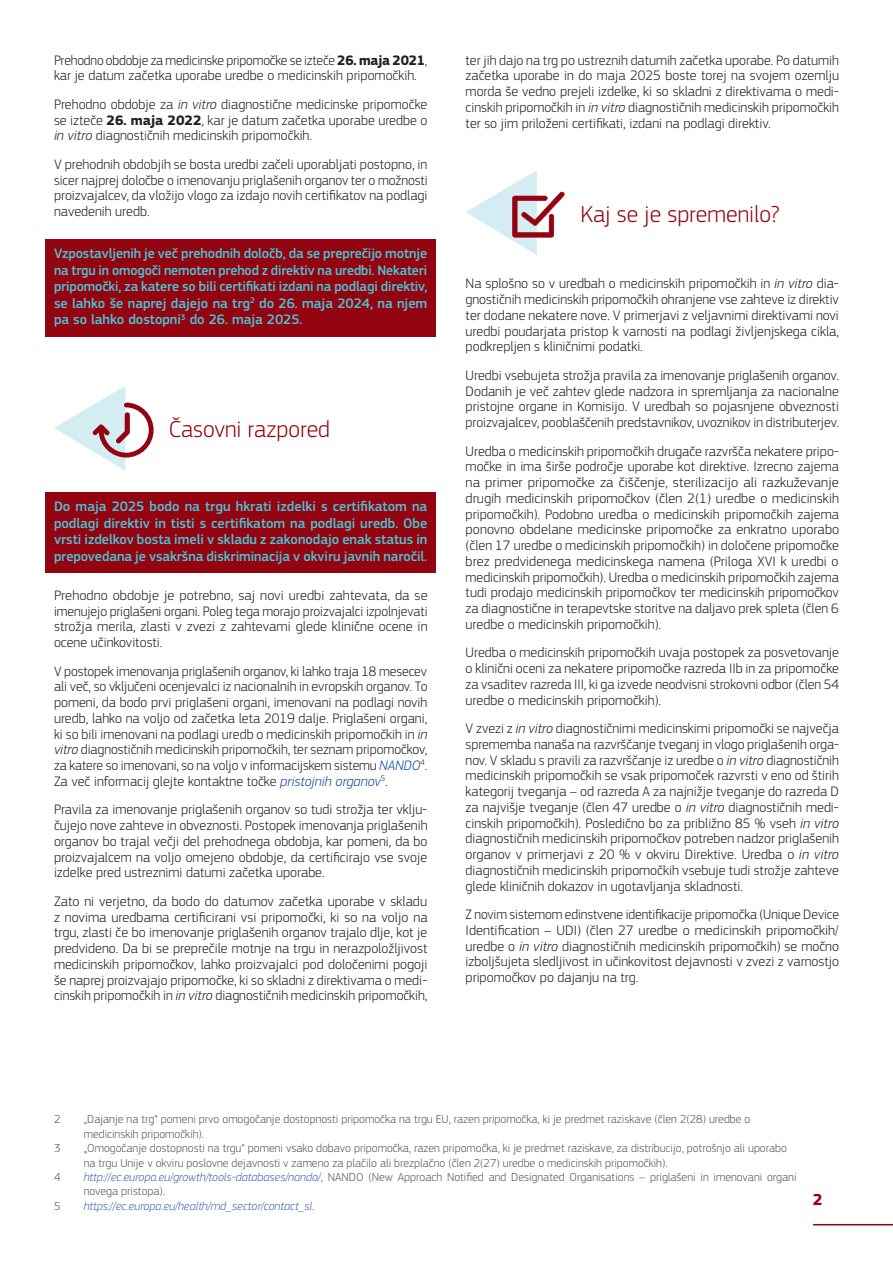
<style>
.page{position:relative;width:893px;height:1263px;background:#fff}
.page>*{position:absolute;margin:0;border:0;box-sizing:border-box;transform-origin:0 0}
.Intertitre_triangle{font:300 24px "EC Square Sans Pro";color:#940410}
.t1{font:700 16.5px "EC Square Sans Pro";color:#940410}
.Body{font:300 14.25px/15.8px "EC Square Sans Pro";color:#231f20;text-align:justify}
.Box{font:500 14.25px/16.5px "EC Square Sans Pro";letter-spacing:-.005em;color:#4ac4d5;text-align:justify}
.Footnote{font:300 12px/14.4px "EC Square Sans Pro";color:#57585a}
.Footnote-2{font:italic 300 12px "EC Square Sans Pro";color:#4365b0}
.s1{font-weight:700}
.s2{font-style:italic}
.s3{font-style:italic;color:#0d4da1}
.s4{font-style:italic;color:#4365b0}
.s5{font-style:normal;color:#57585a}
</style>
<div class="page">
<hr style="left:814px;top:1224px;width:79px;height:1px;background:#940410">
<div style="left:45px;top:239px;width:391px;height:97px;background:#940410"></div>
<div style="left:45px;top:492px;width:391px;height:81px;background:#940410"></div>
<svg style="left:54px;top:386px;width:100px;height:85px"></svg>
<svg style="left:466px;top:170px;width:99px;height:85px"></svg>
<p class="Body" style="left:54px;top:52px;width:375px">Prehodno obdobje za medicinske pripomočke se izteče <span class="s1">26. maja 2021</span>, kar je datum začetka uporabe uredbe o medicinskih pripomočkih.</p>
<p class="Body" style="left:54px;top:96px;width:375px">Prehodno obdobje za <span class="s2">in vitro</span> diagnostične medicinske pripomočke se izteče <span class="s1">26. maja 2022</span>, kar je datum začetka uporabe uredbe o <span class="s2">in vitro</span> diagnostičnih medicinskih pripomočkih.</p>
<p class="Body" style="left:54px;top:156px;width:375px">V prehodnih obdobjih se bosta uredbi začeli uporabljati postopno, in sicer najprej določbe o imenovanju priglašenih organov ter o možnosti proizvajalcev, da vložijo vlogo za izdajo novih certifikatov na podlagi navedenih uredb.</p>
<p class="Box" style="left:54px;top:246px;width:375px">Vzpostavljenih je več prehodnih določb, da se preprečijo motnje na trgu in omogoči nemoten prehod z direktiv na uredbi. Nekateri pripomočki, za katere so bili certifikati izdani na podlagi direktiv, se lahko še naprej dajejo na trg<sup>2</sup> do 26. maja 2024, na njem pa so lahko dostopni<sup>3</sup> do 26. maja 2025.</p>
<p class="Intertitre_triangle" style="left:169px;top:415px;width:163px">Časovni razpored</p>
<p class="Box" style="left:54px;top:498px;width:375px">Do maja 2025 bodo na trgu hkrati izdelki s certifikatom na podlagi direktiv in tisti s certifikatom na podlagi uredb. Obe vrsti izdelkov bosta imeli v skladu z zakonodajo enak status in prepovedana je vsakršna diskriminacija v okviru javnih naročil.</p>
<p class="Body" style="left:54px;top:587px;width:375px">Prehodno obdobje je potrebno, saj novi uredbi zahtevata, da se imenujejo priglašeni organi. Poleg tega morajo proizvajalci izpolnjevati strožja merila, zlasti v zvezi z zahtevami glede klinične ocene in ocene učinkovitosti.</p>
<p class="Body" style="left:54px;top:663px;width:375px">V postopek imenovanja priglašenih organov, ki lahko traja 18 mesecev ali več, so vključeni ocenjevalci iz nacionalnih in evropskih organov. To pomeni, da bodo prvi priglašeni organi, imenovani na podlagi novih uredb, lahko na voljo od začetka leta 2019 dalje. Priglašeni organi, ki so bili imenovani na podlagi uredb o medicinskih pripomočkih in <span class="s2">in vitro</span> diagnostičnih medicinskih pripomočkih, ter seznam pripomočkov, za katere so imenovani, so na voljo v informacijskem sistemu <span class="s3">NANDO</span><sup>4</sup>.<br>Za več informacij glejte kontaktne točke <span class="s3">pristojnih organov</span><sup>5</sup>.</p>
<p class="Body" style="left:54px;top:802px;width:375px">Pravila za imenovanje priglašenih organov so tudi strožja ter vklju&shy;čujejo nove zahteve in obveznosti. Postopek imenovanja priglašenih organov bo trajal večji del prehodnega obdobja, kar pomeni, da bo proizvajalcem na voljo omejeno obdobje, da certificirajo vse svoje izdelke pred ustreznimi datumi začetka uporabe.</p>
<p class="Body" style="left:54px;top:893px;width:375px">Zato ni verjetno, da bodo do datumov začetka uporabe v skladu z novima uredbama certificirani vsi pripomočki, ki so na voljo na trgu, zlasti če bo imenovanje priglašenih organov trajalo dlje, kot je predvideno. Da bi se preprečile motnje na trgu in nerazpoložljivost medicinskih pripomočkov, lahko proizvajalci pod določenimi pogoji še naprej proizvajajo pripomočke, ki so skladni z direktivama o medi&shy;cinskih pripomočkih in <span class="s2">in vitro</span> diagnostičnih medicinskih pripomočkih,</p>
<p class="Body" style="left:466px;top:52px;width:375px">ter jih dajo na trg po ustreznih datumih začetka uporabe. Po datumih začetka uporabe in do maja 2025 boste torej na svojem ozemlju morda še vedno prejeli izdelke, ki so skladni z direktivama o medi&shy;cinskih pripomočkih in <span class="s2">in vitro</span> diagnostičnih medicinskih pripomočkih ter so jim priloženi certifikati, izdani na podlagi direktiv.</p>
<p class="Intertitre_triangle" style="left:580px;top:200px;width:201px">Kaj se je spremenilo?</p>
<p class="Body" style="left:466px;top:276px;width:375px">Na splošno so v uredbah o medicinskih pripomočkih in <span class="s2">in vitro</span> dia&shy;gnostičnih medicinskih pripomočkih ohranjene vse zahteve iz direktiv ter dodane nekatere nove. V primerjavi z veljavnimi direktivami novi uredbi poudarjata pristop k varnosti na podlagi življenjskega cikla, podkrepljen s kliničnimi podatki.</p>
<p class="Body" style="left:466px;top:367px;width:375px">Uredbi vsebujeta strožja pravila za imenovanje priglašenih organov.<br>Dodanih je več zahtev glede nadzora in spremljanja za nacionalne pristojne organe in Komisijo. V uredbah so pojasnjene obveznosti proizvajalcev, pooblaščenih predstavnikov, uvoznikov in distributerjev.</p>
<p class="Body" style="left:466px;top:443px;width:375px">Uredba o medicinskih pripomočkih drugače razvršča nekatere pripo&shy;močke in ima širše področje uporabe kot direktive. Izrecno zajema na primer pripomočke za čiščenje, sterilizacijo ali razkuževanje drugih medicinskih pripomočkov (člen 2(1) uredbe o medicinskih pripomočkih). Podobno uredba o medicinskih pripomočkih zajema ponovno obdelane medicinske pripomočke za enkratno uporabo (člen 17 uredbe o medicinskih pripomočkih) in določene pripomočke brez predvidenega medicinskega namena (Priloga XVI k uredbi o medicinskih pripomočkih). Uredba o medicinskih pripomočkih zajema tudi prodajo medicinskih pripomočkov ter medicinskih pripomočkov za diagnostične in terapevtske storitve na daljavo prek spleta (člen 6 uredbe o medicinskih pripomočkih).</p>
<p class="Body" style="left:466px;top:645px;width:375px">Uredba o medicinskih pripomočkih uvaja postopek za posvetovanje o klinični oceni za nekatere pripomočke razreda IIb in za pripomočke za vsaditev razreda III, ki ga izvede neodvisni strokovni odbor (člen 54 uredbe o medicinskih pripomočkih).</p>
<p class="Body" style="left:466px;top:720px;width:375px">V zvezi z <span class="s2">in vitro</span> diagnostičnimi medicinskimi pripomočki se največja sprememba nanaša na razvrščanje tveganj in vlogo priglašenih orga&shy;nov. V skladu s pravili za razvrščanje iz uredbe o <span class="s2">in vitro</span> diagnostičnih medicinskih pripomočkih se vsak pripomoček razvrsti v eno od štirih kategorij tveganja – od razreda A za najnižje tveganje do razreda D za najvišje tveganje (člen 47 uredbe o <span class="s2">in vitro</span> diagnostičnih medi&shy;cinskih pripomočkih). Posledično bo za približno 85 % vseh <span class="s2">in vitro </span>diagnostičnih medicinskih pripomočkov potreben nadzor priglašenih organov v primerjavi z 20 % v okviru Direktive. Uredba o <span class="s2">in vitro </span>diagnostičnih medicinskih pripomočkih vsebuje tudi strožje zahteve glede kliničnih dokazov in ugotavljanja skladnosti.</p>
<p class="Body" style="left:466px;top:906px;width:375px">Z novim sistemom edinstvene identifikacije pripomočka (Unique Device Identification – UDI) (člen 27 uredbe o medicinskih pripomočkih/ uredbe o <span class="s2">in vitro</span> diagnostičnih medicinskih pripomočkih) se močno izboljšujeta sledljivost in učinkovitost dejavnosti v zvezi z varnostjo pripomočkov po dajanju na trg.</p>
<p class="Footnote" style="left:54px;top:1112px;width:8px">2</p>
<p class="Footnote" style="left:84px;top:1112px;width:668px">„Dajanje na trg“ pomeni prvo omogočanje dostopnosti pripomočka na trgu EU, razen pripomočka, ki je predmet raziskave (člen 2(28) uredbe o medicinskih pripomočkih).</p>
<p class="Footnote" style="left:54px;top:1141px;width:8px">3</p>
<p class="Footnote" style="left:84px;top:1141px;width:705px">„Omogočanje dostopnosti na trgu“ pomeni vsako dobavo pripomočka, razen pripomočka, ki je predmet raziskave, za distribucijo, potrošnjo ali uporabo na trgu Unije v okviru poslovne dejavnosti v zameno za plačilo ali brezplačno (člen 2(27) uredbe o medicinskih pripomočkih).</p>
<p class="Footnote" style="left:54px;top:1170px;width:8px">4</p>
<p class="Footnote" style="left:84px;top:1170px;width:714px"><span class="s4">http://ec.europa.eu/growth/tools-databases/nando/</span>, NANDO (New Approach Notified and Designated Organisations – priglašeni in imenovani organi novega pristopa).</p>
<p class="Footnote" style="left:54px;top:1198px;width:8px">5</p>
<p class="Footnote-2" style="left:84px;top:1199px;width:232px">https://ec.europa.eu/health/md_sector/contact_sl<span class="s5">.</span></p>
<p class="t1" style="left:813px;top:1189px;width:11px">2</p>
</div>
